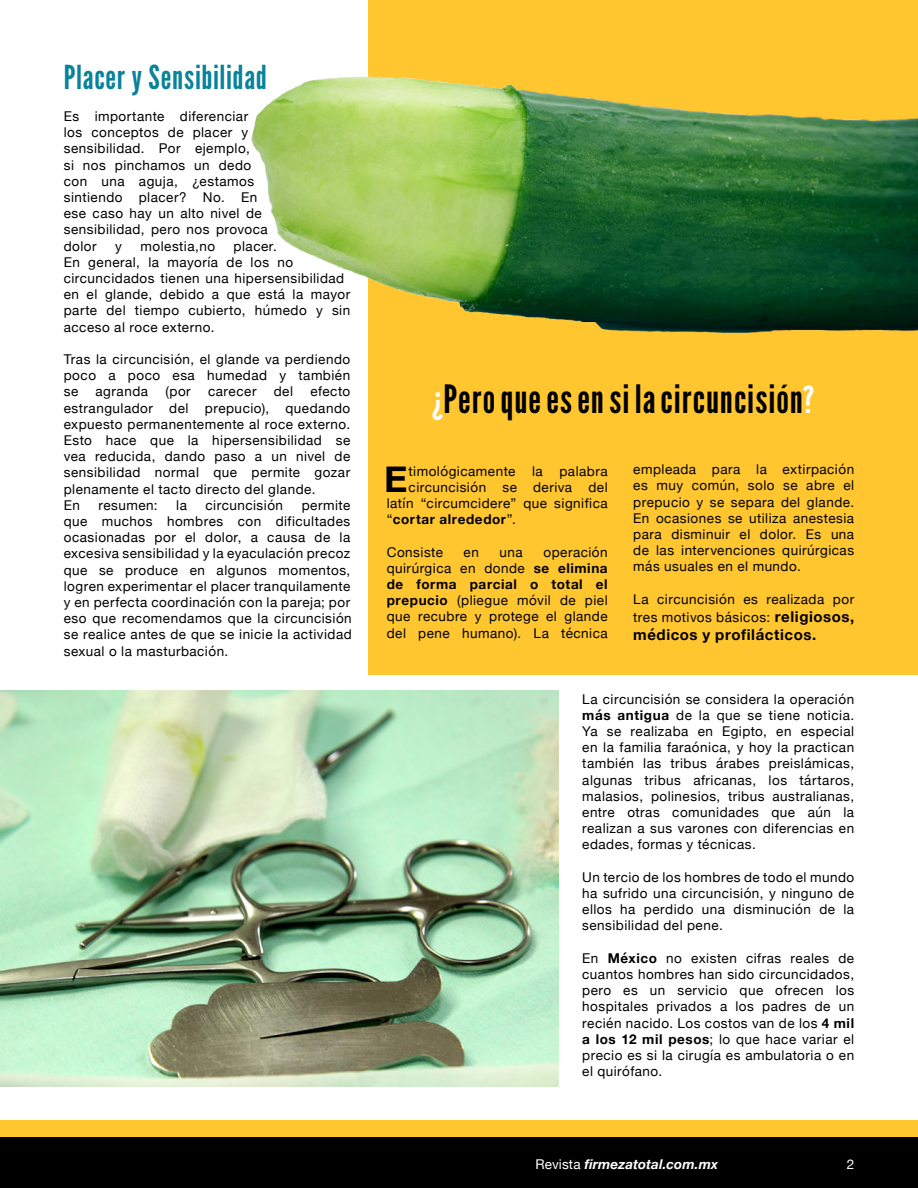
<style>
.page{position:relative;width:918px;height:1188px;background:#fff}
.page>*{position:absolute;margin:0;border:0;box-sizing:border-box;transform-origin:0 0}
.t1{font:39px "League Gothic";letter-spacing:.025em;color:#000}
.t2{font:700 36.15px "Helvetica Neue";color:#000}
.t3{font:33px "League Gothic";letter-spacing:.02em;color:#098398}
.t4{font:700 15px "Helvetica Neue";letter-spacing:.04em;color:#000}
.t5{font:13.5px/16.2px "Helvetica Neue";letter-spacing:.035em;color:#000;text-align:justify}
.t6{font:italic 700 13.5px "Helvetica Neue";letter-spacing:.01em;color:#fff}
.t7{font:700 13.5px "Helvetica Neue";letter-spacing:.045em;color:#000}
.t8{font:13.5px "Helvetica Neue";color:#fff}
.s1{font-size:37.5px;color:#fff}
.s2{font-weight:400}
.s3{font-weight:700}
.s4{font-weight:700;font-size:15px}
.s5{font-weight:400;font-style:normal}
</style>
<div class="page">
<div style="left:0;top:1136px;width:918px;height:52px;background:#000"></div>
<div style="left:0;top:1120px;width:918px;height:16px;background:#ffc62f"></div>
<div style="left:369px;top:0;width:549px;height:674px;background:#ffc62f"></div>
<img style="left:0;top:691px;width:559px;height:396px">
<img style="left:251px;top:0;width:667px;height:412px">
<h3 class="t3" style="left:64px;top:57px;width:205px">Placer y Sensibilidad</h3>
<p class="t5" style="left:64px;top:109px;width:205px;text-align:left">Es importante diferenciar los conceptos de placer y sensibilidad. Por ejemplo,<br>si nos pinchamos un dedo con una aguja, ¿estamos sintiendo placer? No. En ese caso hay un alto nivel de sensibilidad, pero nos provoca dolor</p>
<p class="t5" style="left:64px;top:239px;width:288px;text-align:left;text-indent:170px">placer.<br>En general, la mayoría de los no circuncidados tienen una hipersensibilidad en el glande, debido a que está la mayor parte del tiempo cubierto, húmedo y sin acceso al roce externo.</p>
<p class="t5" style="left:64px;top:352px;width:288px">Tras la circuncisión, el glande va perdiendo poco a poco esa humedad y también se</p>
<p class="t5" style="left:115px;top:239px;width:8px">y</p>
<p class="t5" style="left:141px;top:239px;width:76px">molestia,no</p>
<p class="t5" style="left:96px;top:384px;width:54px">agranda</p>
<p class="t5" style="left:165px;top:384px;width:27px">(por</p>
<p class="t5" style="left:208px;top:384px;width:50px">carecer</p>
<p class="t5" style="left:274px;top:384px;width:21px">del</p>
<p class="t5" style="left:64px;top:384px;width:288px;text-align:left;text-indent:247px">efecto estrangulador del prepucio), quedando expuesto permanentemente al roce externo.<br>Esto hace que la hipersensibilidad se vea reducida, dando paso a un nivel de sensibilidad normal que permite gozar plenamente el tacto directo del glande.<br>En</p>
<p class="t5" style="left:98px;top:498px;width:61px">resumen:</p>
<p class="t5" style="left:176px;top:498px;width:12px">la</p>
<p class="t5" style="left:206px;top:498px;width:79px">circuncisión</p>
<p class="t5" style="left:64px;top:498px;width:290px;text-indent:238px">permite que muchos hombres con dificultades ocasionadas por el dolor, a causa de la excesiva sensibilidad y la eyaculación precoz que se produce en algunos momentos, logren experimentar el placer tranquilamente y en perfecta coordinación con la pareja; por eso que recomendamos que la circuncisión se realice antes de que se inicie la actividad sexual o la masturbación.</p>
<h1 class="t1" style="left:432px;top:375px;width:384px"><span class="s1">¿</span>Pero que es en si la circuncisión<span class="s1">?</span></h1>
<h2 class="t2" style="left:384px;top:451px;width:25px">E</h2>
<p class="t5" style="left:409px;top:464px;width:201px">timológicamente la palabra</p>
<p class="t5" style="left:409px;top:480px;width:201px">circuncisión se deriva del</p>
<p class="t5" style="left:387px;top:496px;width:222px">latín “circumcidere” que significa</p>
<p class="t7" style="left:387px;top:509px;width:131px"><span class="s2">“</span>cortar alrededor<span class="s2">”.</span></p>
<p class="t5" style="left:387px;top:545px;width:58px">Consiste</p>
<p class="t5" style="left:464px;top:545px;width:17px">en</p>
<p class="t5" style="left:500px;top:545px;width:25px">una</p>
<p class="t5" style="left:387px;top:545px;width:222px;text-indent:157px">operación quirúrgica en donde <span class="s3">se elimina de forma parcial o total el prepucio</span> (pliegue móvil de piel que recubre y protege el glande del pene humano). La técnica</p>
<p class="t5" style="left:633px;top:462px;width:222px">empleada para la extirpación es muy común, solo se abre el prepucio y se separa del glande.<br>En ocasiones se utiliza anestesia para disminuir el dolor. Es una de las intervenciones quirúrgicas más usuales en el mundo.</p>
<p class="t5" style="left:633px;top:591px;width:222px;line-height:18px">La circuncisión es realizada por tres motivos básicos: <span class="s4">religiosos,</span></p>
<p class="t4" style="left:633px;top:623px;width:184px">médicos y profilácticos.</p>
<p class="t5" style="left:582px;top:692px;width:274px">La circuncisión se considera la operación <span class="s3">más antigua</span> de la que se tiene noticia.<br>Ya se realizaba en Egipto, en especial en la familia faraónica, y hoy la practican también las tribus árabes preislámicas, algunas tribus africanas, los tártaros, malasios, polinesios, tribus australianas, entre otras comunidades que aún la realizan a sus varones con diferencias en edades, formas y técnicas.</p>
<p class="t5" style="left:582px;top:870px;width:274px">Un tercio de los hombres de todo el mundo ha sufrido una circuncisión, y ninguno de ellos ha perdido una disminución de la sensibilidad del pene.</p>
<p class="t5" style="left:582px;top:951px;width:274px">En <span class="s3">México</span> no existen cifras reales de cuantos hombres han sido circuncidados, pero es un servicio que ofrecen los hospitales privados a los padres de un recién nacido. Los costos van de los <span class="s3">4 mil a los 12 mil pesos</span>; lo que hace variar el precio es si la cirugía es ambulatoria o en el quirófano.</p>
<p class="t6" style="left:535px;top:1153px;width:184px"><span class="s5">Revista</span> firmezatotal.com.mx</p>
<p class="t8" style="left:847px;top:1154px;width:9px">2</p>
</div>
